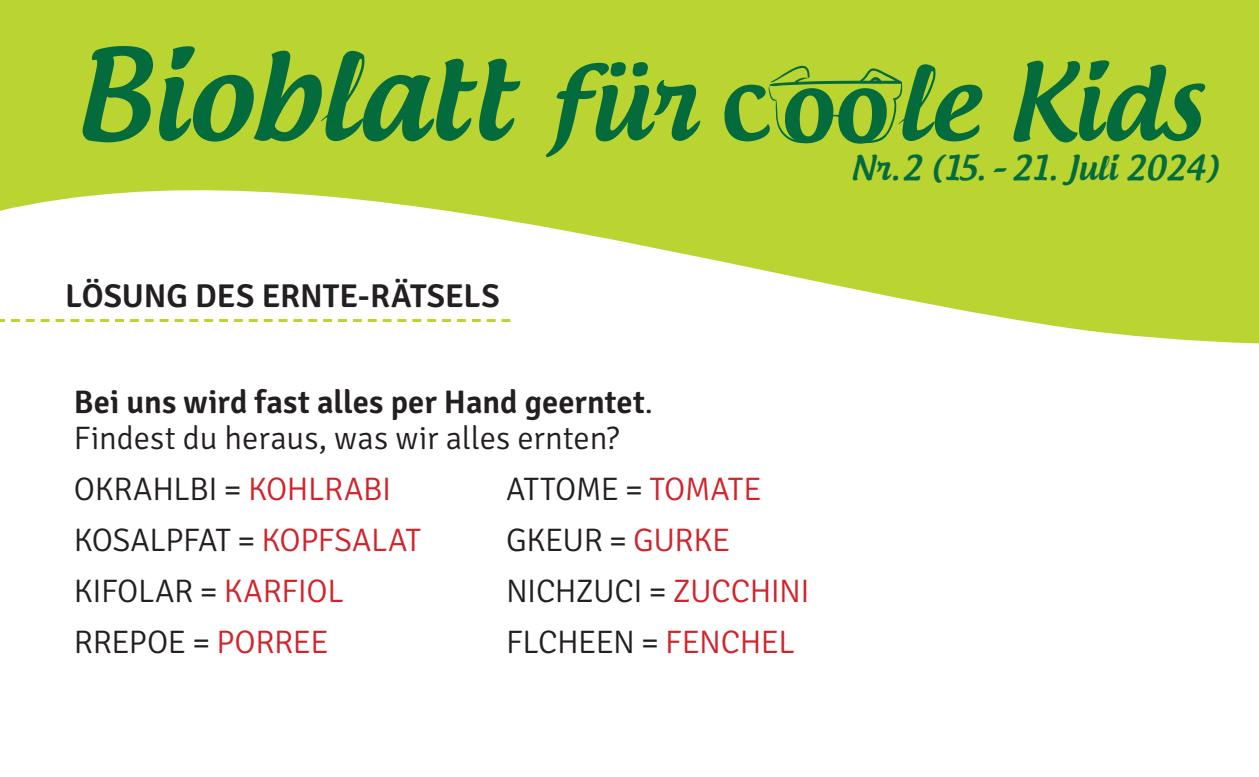
<style>
.page{position:relative;width:1259px;height:777px;background:#fff}
.page>*{position:absolute;margin:0;border:0;box-sizing:border-box;transform-origin:0 0}
.t1{font:500 102px "Androgyne";color:#046c3c}
.t2{font:600 33px "Signika";letter-spacing:-.005em;color:#231f20}
.t3{font:500 32.7px "Androgyne";color:#046c3c}
.t4{font:300 32.4px/35.7px "Signika";letter-spacing:-.015em;color:#231f20}
.s1{font-size:120px}
.s2{font-style:italic}
.s3{font-weight:600}
.s4{color:#d1232a}
</style>
<div class="page">
<svg style="left:0;top:0;width:1259px;height:344px;fill:#bad432"></svg>
<svg style="left:767px;top:65px;width:136px;height:79px;background:#77ae35"></svg>
<svg style="left:0;top:319px;width:510px;height:3px"></svg>
<h1 class="t1" style="left:74px;top:37px;width:1130px"><span class="s1">Bioblatt</span> für <span class="s2">c</span> le Kids</h1>
<p class="t3" style="left:851px;top:147px;width:369px">Nr.2 (15. - 21. Juli 2024)</p>
<p class="t2" style="left:65px;top:276px;width:436px">LÖSUNG DES ERNTE-RÄTSELS</p>
<p class="t4" style="left:74px;top:384px;width:580px"><span class="s3">Bei uns wird fast alles per Hand geerntet</span>.<br>Findest du heraus, was wir alles ernten?</p>
<p class="t4" style="left:74px;top:471px;width:319px">OKRAHLBI = <span class="s4">KOHLRABI</span></p>
<p class="t4" style="left:506px;top:471px;width:257px">ATTOME = <span class="s4">TOMATE</span></p>
<p class="t4" style="left:74px;top:522px;width:349px">KOSALPFAT = <span class="s4">KOPFSALAT</span></p>
<p class="t4" style="left:506px;top:522px;width:226px">GKEUR = <span class="s4">GURKE</span></p>
<p class="t4" style="left:74px;top:573px;width:271px">KIFOLAR = <span class="s4">KARFIOL</span></p>
<p class="t4" style="left:506px;top:573px;width:305px">NICHZUCI = <span class="s4">ZUCCHINI</span></p>
<p class="t4" style="left:74px;top:624px;width:256px">RREPOE = <span class="s4">PORREE</span></p>
<p class="t4" style="left:506px;top:624px;width:290px">FLCHEEN = <span class="s4">FENCHEL</span></p>
</div>
